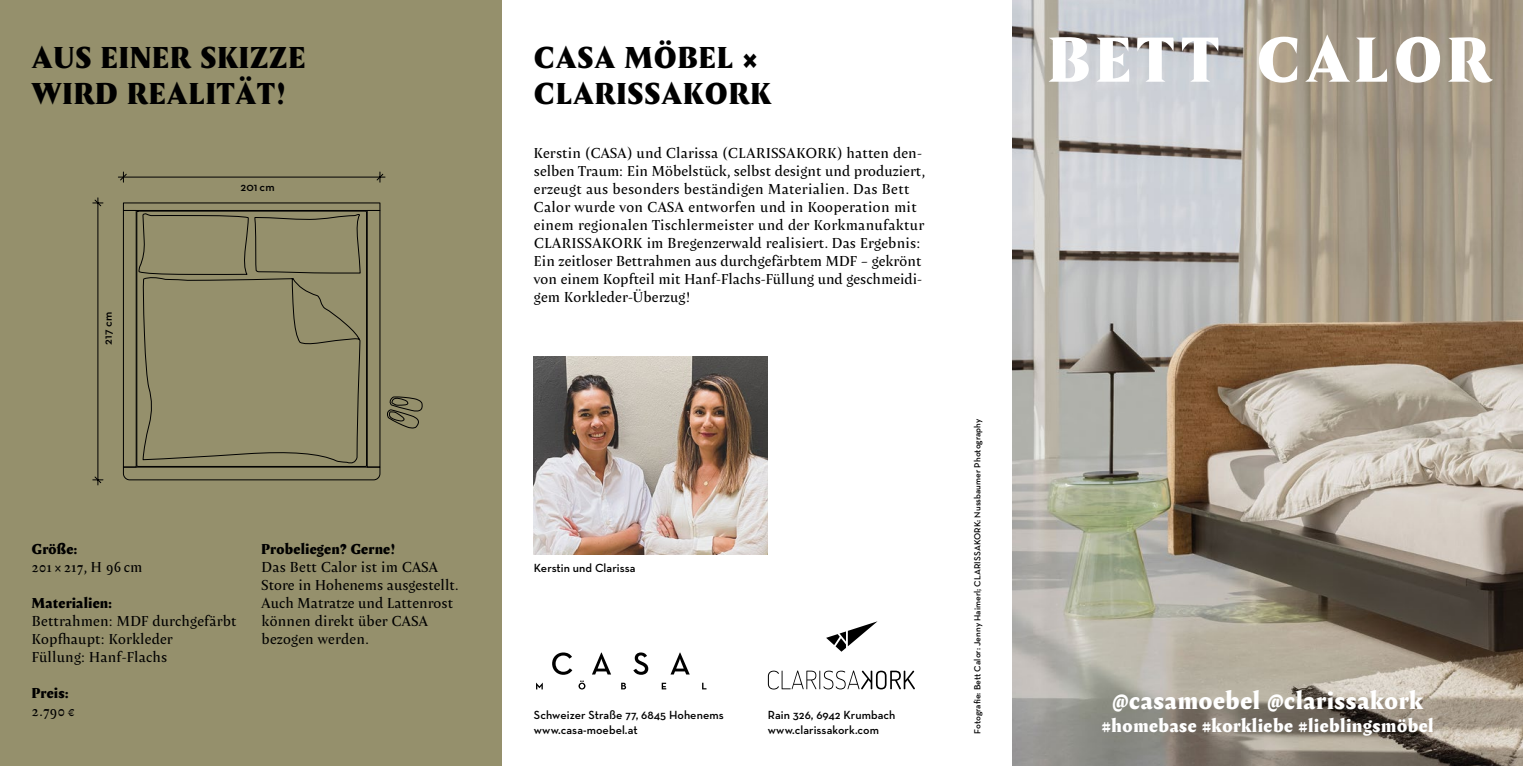
<style>
.page{position:relative;width:1523px;height:766px;background:#fff}
.page>*{position:absolute;margin:0;border:0;box-sizing:border-box;transform-origin:0 0}
.t1{font:63px "Amster Super Negra";letter-spacing:.1em;color:#fff}
.t2{font:30px/36px "Amster Super Negra";letter-spacing:.05em;color:#000}
.t3{font:24px "Amster Super Negra";letter-spacing:.03em;color:#fff}
.t4{font:18px "Amster Super Negra";letter-spacing:.03em;color:#fff}
.t5{font:14.25px/18px "Amster Gris";letter-spacing:.02em;color:#000}
.t6{font:14.25px "Amster Super Negra";letter-spacing:.02em;color:#000}
.t7{font:600 12px/15px "Neutra Text";letter-spacing:.005em;color:#000}
.t8{font:600 9px "Neutra Text";letter-spacing:.005em;color:#000}
</style>
<div class="page">
<div style="left:0;top:0;width:502px;height:765px;background:#95906c"></div>
<svg style="left:670px;top:652px;width:19px;height:22px"></svg>
<svg style="left:592px;top:652px;width:19px;height:22px"></svg>
<svg style="left:633px;top:652px;width:15px;height:22px"></svg>
<svg style="left:552px;top:652px;width:20px;height:22px"></svg>
<svg style="left:536px;top:680px;width:170px;height:9px"></svg>
<svg style="left:767px;top:670px;width:147px;height:19px"></svg>
<svg style="left:826px;top:621px;width:51px;height:30px"></svg>
<img style="left:1012px;top:0;width:510px;height:765px">
<img style="left:534px;top:356px;width:233px;height:198px">
<svg style="left:123px;top:202px;width:258px;height:9px"></svg>
<svg style="left:123px;top:466px;width:258px;height:14px"></svg>
<svg style="left:136px;top:210px;width:231px;height:257px"></svg>
<div style="left:123px;top:210px;width:13px;height:257px;border:1px solid #000"></div>
<svg style="left:138px;top:213px;width:285px;height:251px"></svg>
<svg style="left:93px;top:198px;width:10px;height:287px"></svg>
<svg style="left:118px;top:172px;width:267px;height:10px"></svg>
<h2 class="t2" style="left:32px;top:36px;width:274px">AUS EINER SKIZZE<br>WIRD REALITÄT!</h2>
<p class="t7" style="left:100px;top:345px;width:34px;rotate:-90deg">217 cm</p>
<p class="t7" style="left:240px;top:179px;width:36px">201 cm</p>
<p class="t6" style="left:32px;top:538px;width:47px">Größe:</p>
<p class="t5" style="left:32px;top:557px;width:112px">201 × 217, H 96 cm</p>
<p class="t6" style="left:32px;top:592px;width:81px">Materialien:</p>
<p class="t5" style="left:32px;top:610px;width:206px">Bettrahmen: MDF durchgefärbt<br>Kopfhaupt: Korkleder<br>Füllung: Hanf-Flachs</p>
<p class="t6" style="left:32px;top:682px;width:38px">Preis:</p>
<p class="t5" style="left:32px;top:700px;width:45px">2.790 €</p>
<p class="t6" style="left:261px;top:538px;width:135px">Probeliegen? Gerne!</p>
<p class="t5" style="left:261px;top:557px;width:199px">Das Bett Calor ist im CASA<br>Store in Hohenems ausgestellt.<br>Auch Matratze und Lattenrost können direkt über CASA bezogen werden.</p>
<h2 class="t2" style="left:534px;top:36px;width:238px">CASA MÖBEL ×<br>CLARISSAKORK</h2>
<p class="t5" style="left:534px;top:143px;width:393px">Kerstin (CASA) und Clarissa (CLARISSAKORK) hatten den&shy;selben Traum: Ein Möbelstück, selbst designt und produziert, erzeugt aus besonders beständigen Materialien. Das Bett Calor wurde von CASA entworfen und in Kooperation mit einem regionalen Tischlermeister und der Korkmanufaktur CLARISSAKORK im Bregenzerwald realisiert. Das Ergebnis:<br>Ein zeitloser Bettrahmen aus durchgefärbtem MDF – gekrönt von einem Kopfteil mit Hanf-Flachs-Füllung und geschmeidi&shy;gem Korkleder-Überzug!</p>
<p class="t7" style="left:534px;top:560px;width:103px">Kerstin und Clarissa</p>
<p class="t7" style="left:534px;top:707px;width:191px">Schweizer Straße 77, 6845 Hohenems www.casa-moebel.at</p>
<p class="t7" style="left:767px;top:707px;width:129px">Rain 326, 6942 Krumbach www.clarissakork.com</p>
<p class="t8" style="left:971px;top:733px;width:317px;rotate:-90deg">Fotografie: Bett Calor: Jenny Haimerl; CLARISSAKORK: Nussbaumer Photography</p>
<h1 class="t1" style="left:1048px;top:9px;width:443px">BETT CALOR</h1>
<h3 class="t3" style="left:1112px;top:681px;width:312px">@casamoebel @clarissakork</h3>
<p class="t4" style="left:1101px;top:711px;width:333px">#homebase #korkliebe #lieblingsmöbel</p>
</div>
